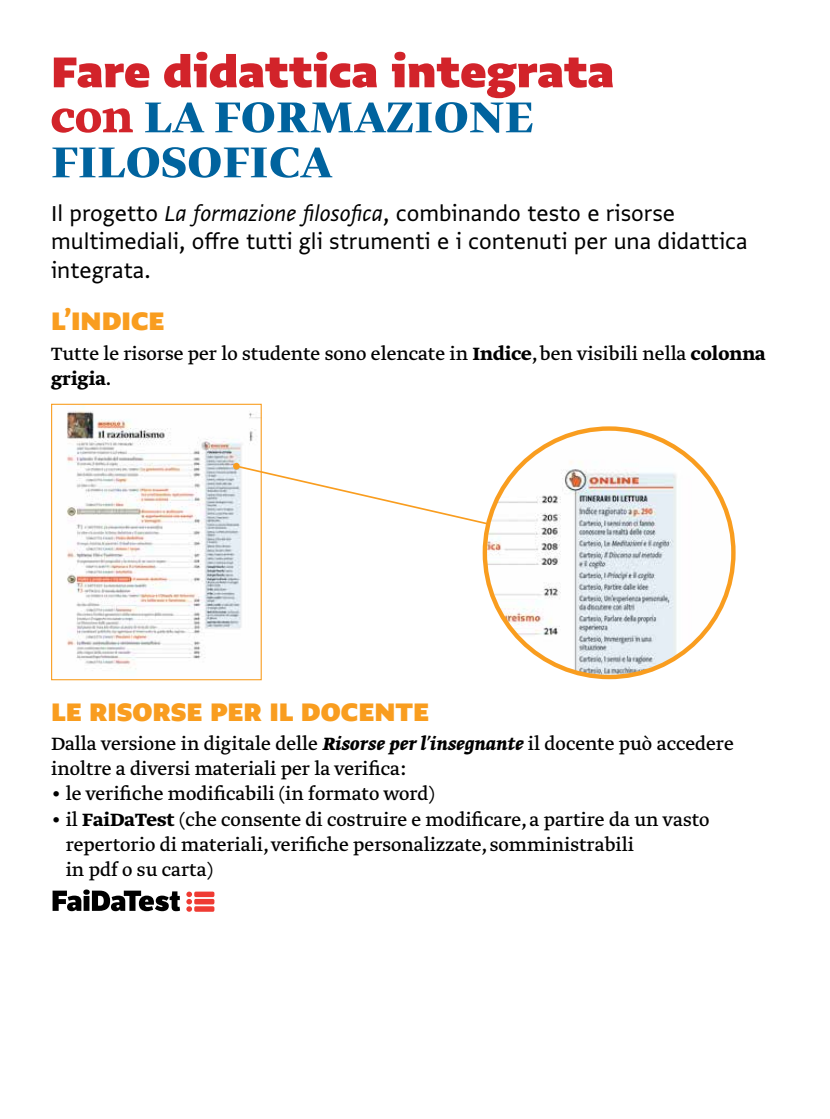
<style>
.page{position:relative;width:830px;height:1119px;background:#fff}
.page>*{position:absolute;margin:0;border:0;box-sizing:border-box;transform-origin:0 0}
.t1{font:700 51px/45px "Greta Display Pro";letter-spacing:.01em;color:#00639e}
.t2{font:900 51px "Greta Sans Std";color:#d2232a}
.t3{font:900 30px "Greta Sans Std";color:#f99d1f}
.t4{font:25.5px/28.5px "Greta Sans Std";color:#000}
.t5{font:21px/25.2px "Greta Text Pro";color:#000}
.t6{font:21px "Greta Text Pro Bold Min";color:#000}
.s1{font-family:"Greta Text Pro";color:#d2232a}
.s2{font-style:italic}
.s3{font-family:"Greta Text Pro Bold Min"}
.s4{font-family:"Greta Text Pro"}
.s5{font-weight:700;font-style:italic}
</style>
<div class="page">
<img style="left:66px;top:411px;width:193px;height:258px">
<div style="left:51px;top:403px;width:210px;height:277px;border:1px solid #f99d1f"></div>
<svg style="left:233px;top:463px;width:288px;height:71px"></svg>
<img style="left:484px;top:428px;width:249px;height:249px;border-radius:124px">
<svg style="left:52px;top:890px;width:163px;height:22px"></svg>
<svg style="left:53px;top:889px;width:127px;height:22px"></svg>
<div style="left:194px;top:891px;width:20px;height:6px;background:#ef3b33;border-radius:2px"></div>
<div style="left:194px;top:898px;width:20px;height:6px;background:#ef3b33;border-radius:2px"></div>
<div style="left:194px;top:906px;width:20px;height:5px;background:#ef3b33;border-radius:2px"></div>
<svg style="left:186px;top:891px;width:6px;height:20px"></svg>
<h1 class="t2" style="left:51px;top:41px;width:564px">Fare didattica integrata</h1>
<h1 class="t1" style="left:51px;top:97px;width:483px"><span class="s1">con</span> LA FORMAZIONE<br>FILOSOFICA</h1>
<p class="t4" style="left:51px;top:198px;width:697px">Il progetto <span class="s2">La formazione filosofica</span>, combinando testo e risorse multimediali, offre tutti gli strumenti e i contenuti per una didattica integrata.</p>
<h2 class="t3" style="left:51px;top:303px;width:115px">L’INDICE</h2>
<p class="t5" style="left:51px;top:342px;width:715px">Tutte le risorse per lo studente sono elencate in <span class="s3">Indice</span>, ben visibili nella <span class="s3">colonna</span></p>
<p class="t6" style="left:51px;top:365px;width:62px">grigia<span class="s4">.</span></p>
<h2 class="t3" style="left:51px;top:693px;width:379px">LE RISORSE PER IL DOCENTE</h2>
<p class="t5" style="left:51px;top:731px;width:683px">Dalla versione in digitale delle <span class="s5">Risorse per l’insegnante</span> il docente può accedere inoltre a diversi materiali per la verifica:</p>
<p class="t5" style="left:51px;top:782px;width:385px">• le verifiche modificabili (in formato word)</p>
<p class="t5" style="left:66px;top:807px;width:645px;text-indent:-15px">• il <span class="s3">FaiDaTest</span> (che consente di costruire e modificare, a partire da un vasto repertorio di materiali, verifiche personalizzate, somministrabili<br>in pdf o su carta)</p>
</div>
